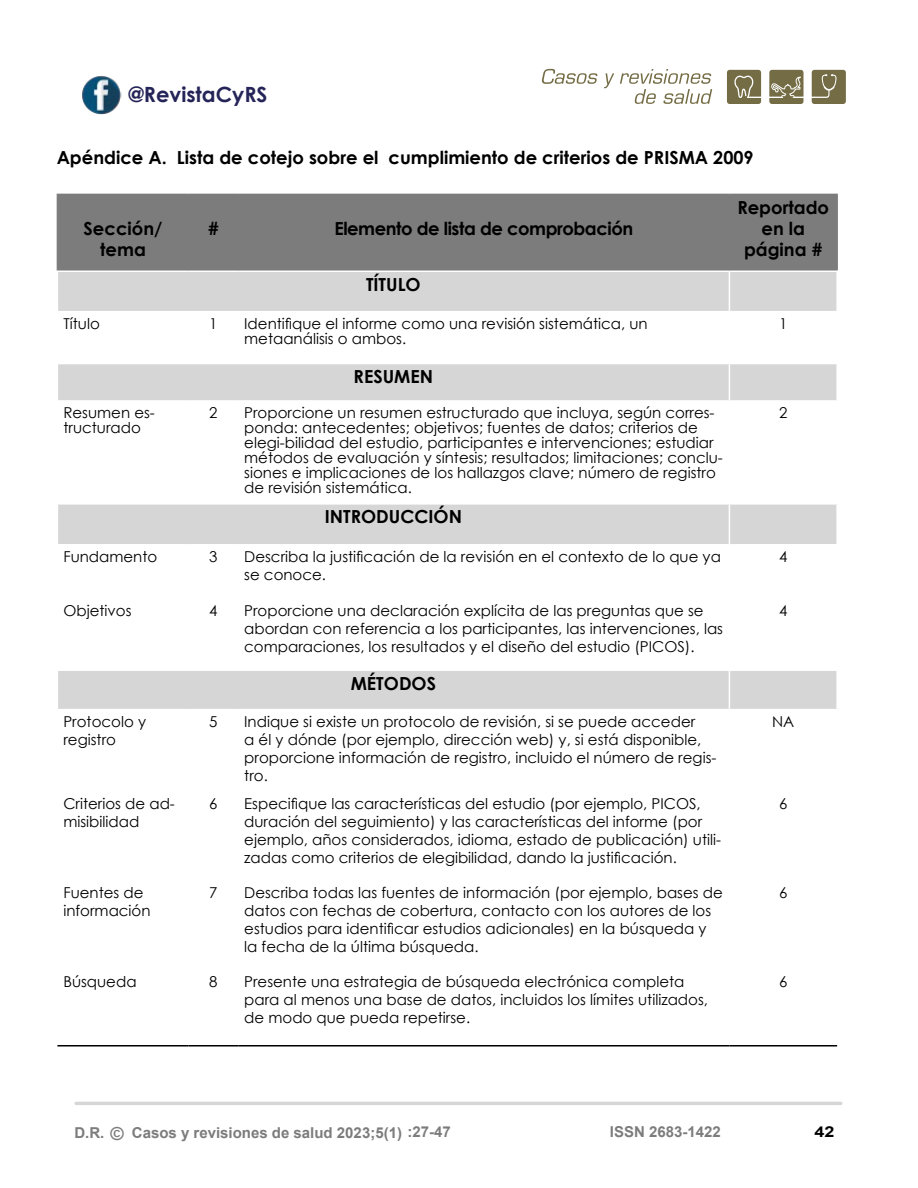
<style>
.page{position:relative;width:918px;height:1188px;background:#fff}
.page>*{position:absolute;margin:0;border:0;box-sizing:border-box;transform-origin:0 0}
.t1{font:700 21px "Century Gothic";color:#252458}
.t2{font:700 18px/21px "Century Gothic";color:#000;text-align:center}
.t3{font:700 18px "Century Gothic";letter-spacing:-.025em;color:#000}
.t4{font:15px/18px "Century Gothic";color:#000}
.t5{font:700 15px "Arial";color:#7c7c7c}
.t6{font:700 15px "Arial";color:#000;scale:1.2 1}
.s1{font-size:18px}
</style>
<div class="page">
<hr style="left:74px;top:1102px;width:768px;height:3px;background:#d6d6d6;border-radius:2px">
<svg style="left:541px;top:69px;width:57px;height:15px"></svg>
<svg style="left:604px;top:73px;width:10px;height:15px"></svg>
<svg style="left:620px;top:69px;width:92px;height:35px"></svg>
<svg style="left:812px;top:70px;width:34px;height:34px"></svg>
<svg style="left:769px;top:70px;width:34px;height:34px"></svg>
<svg style="left:727px;top:70px;width:34px;height:34px"></svg>
<div style="left:58px;top:195px;width:778px;height:76px;background:#7c7c7c"></div>
<div style="left:58px;top:272px;width:778px;height:39px;background:#d6d6d6"></div>
<svg style="left:58px;top:364px;width:778px;height:345px"></svg>
<hr style="left:57px;top:1045px;width:132px;height:2px;background:#000">
<hr style="left:189px;top:1045px;width:49px;height:2px;background:#000">
<hr style="left:238px;top:1045px;width:491px;height:2px;background:#000">
<hr style="left:729px;top:1045px;width:108px;height:2px;background:#000">
<hr style="left:57px;top:194px;width:132px;height:1px;background:#7c7c7c">
<hr style="left:57px;top:195px;width:1px;height:76px;background:#7c7c7c">
<hr style="left:189px;top:194px;width:49px;height:1px;background:#7c7c7c">
<hr style="left:188px;top:195px;width:1px;height:76px;background:#7c7c7c">
<hr style="left:238px;top:194px;width:491px;height:1px;background:#7c7c7c">
<hr style="left:238px;top:195px;width:1px;height:76px;background:#7c7c7c">
<hr style="left:729px;top:194px;width:109px;height:1px;background:#7c7c7c">
<hr style="left:729px;top:195px;width:1px;height:76px;background:#7c7c7c">
<hr style="left:836px;top:195px;width:2px;height:76px;background:#7c7c7c">
<hr style="left:729px;top:272px;width:1px;height:39px;background:#fff">
<hr style="left:729px;top:364px;width:1px;height:36px;background:#fff">
<hr style="left:57px;top:400px;width:132px;height:2px;background:#fff">
<hr style="left:189px;top:400px;width:49px;height:2px;background:#fff">
<hr style="left:188px;top:402px;width:1px;height:101px;background:#fff">
<hr style="left:238px;top:400px;width:491px;height:2px;background:#fff">
<hr style="left:238px;top:402px;width:1px;height:101px;background:#fff">
<hr style="left:729px;top:400px;width:109px;height:2px;background:#fff">
<hr style="left:729px;top:402px;width:1px;height:101px;background:#fff">
<hr style="left:57px;top:503px;width:132px;height:2px;background:#fff">
<hr style="left:189px;top:503px;width:49px;height:2px;background:#fff">
<hr style="left:238px;top:503px;width:491px;height:2px;background:#fff">
<hr style="left:729px;top:503px;width:109px;height:2px;background:#fff">
<hr style="left:729px;top:505px;width:1px;height:39px;background:#fff">
<hr style="left:57px;top:544px;width:132px;height:2px;background:#fff">
<hr style="left:189px;top:544px;width:49px;height:2px;background:#fff">
<hr style="left:188px;top:546px;width:1px;height:52px;background:#fff">
<hr style="left:238px;top:544px;width:491px;height:2px;background:#fff">
<hr style="left:238px;top:546px;width:1px;height:52px;background:#fff">
<hr style="left:729px;top:544px;width:109px;height:2px;background:#fff">
<hr style="left:729px;top:546px;width:1px;height:52px;background:#fff">
<hr style="left:57px;top:598px;width:132px;height:2px;background:#fff">
<hr style="left:189px;top:598px;width:49px;height:2px;background:#fff">
<hr style="left:188px;top:600px;width:1px;height:69px;background:#fff">
<hr style="left:238px;top:598px;width:491px;height:2px;background:#fff">
<hr style="left:238px;top:600px;width:1px;height:69px;background:#fff">
<hr style="left:729px;top:598px;width:109px;height:2px;background:#fff">
<hr style="left:729px;top:600px;width:1px;height:69px;background:#fff">
<hr style="left:57px;top:669px;width:132px;height:2px;background:#fff">
<hr style="left:189px;top:669px;width:49px;height:2px;background:#fff">
<hr style="left:238px;top:669px;width:491px;height:2px;background:#fff">
<hr style="left:729px;top:669px;width:109px;height:2px;background:#fff">
<hr style="left:729px;top:671px;width:1px;height:38px;background:#fff">
<img style="left:82px;top:75px;width:39px;height:40px;border-radius:20px">
<h1 class="t1" style="left:128px;top:78px;width:141px">@RevistaCyRS</h1>
<p class="t2" style="left:57px;top:147px;width:698px">Apéndice A. Lista de cotejo sobre el cumplimiento de criterios de PRISMA 2009</p>
<p class="t2" style="left:84px;top:217px;width:80px">Sección/ tema</p>
<p class="t2" style="left:208px;top:217px;width:12px">#</p>
<p class="t3" style="left:334px;top:215px;width:300px">Elemento de lista de comprobación</p>
<p class="t2" style="left:366px;top:273px;width:56px">TÍTULO</p>
<p class="t2" style="left:737px;top:196px;width:93px">Reportado en la página #</p>
<p class="t4" style="left:63px;top:314px;width:38px">Título</p>
<p class="t4" style="left:209px;top:314px;width:10px">1</p>
<p class="t4" style="left:244px;top:316px;width:405px;line-height:15px">Identifique el informe como una revisión sistemática, un metaanálisis o ambos.</p>
<p class="t4" style="left:779px;top:314px;width:10px">1</p>
<p class="t2" style="left:354px;top:365px;width:81px">RESUMEN</p>
<p class="t4" style="left:63px;top:405px;width:93px;line-height:15px">Resumen es&shy;tructurado</p>
<p class="t4" style="left:209px;top:404px;width:10px">2</p>
<p class="t4" style="left:244px;top:405px;width:480px;line-height:15px">Proporcione un resumen estructurado que incluya, según corres&shy;ponda: antecedentes; objetivos; fuentes de datos; criterios de elegi-bilidad del estudio, participantes e intervenciones; estudiar métodos de evaluación y síntesis; resultados; limitaciones; conclu&shy;siones e implicaciones de los hallazgos clave; número de registro de revisión sistemática.</p>
<p class="t4" style="left:779px;top:404px;width:10px">2</p>
<p class="t2" style="left:325px;top:506px;width:139px">INTRODUCCIÓN</p>
<p class="t4" style="left:63px;top:547px;width:95px">Fundamento</p>
<p class="t4" style="left:209px;top:547px;width:10px">3</p>
<p class="t4" style="left:244px;top:547px;width:478px">Describa la justificación de la revisión en el contexto de lo que ya se conoce.</p>
<p class="t4" style="left:779px;top:547px;width:10px">4</p>
<p class="t4" style="left:63px;top:601px;width:70px">Objetivos</p>
<p class="t4" style="left:209px;top:601px;width:10px">4</p>
<p class="t4" style="left:244px;top:601px;width:480px">Proporcione una declaración explícita de las preguntas que se abordan con referencia a los participantes, las intervenciones, las comparaciones, los resultados y el diseño del estudio (PICOS).</p>
<p class="t4" style="left:779px;top:601px;width:10px">4</p>
<p class="t2" style="left:351px;top:672px;width:87px">MÉTODOS</p>
<p class="t4" style="left:63px;top:712px;width:84px">Protocolo y registro</p>
<p class="t4" style="left:209px;top:712px;width:10px">5</p>
<p class="t4" style="left:244px;top:712px;width:474px">Indique si existe un protocolo de revisión, si se puede acceder<br>a él y dónde (por ejemplo, dirección web) y, si está disponible, proporcione información de registro, incluido el número de regis&shy;tro.</p>
<p class="t4" style="left:772px;top:712px;width:24px">NA</p>
<p class="t4" style="left:63px;top:794px;width:113px">Criterios de ad&shy;misibilidad</p>
<p class="t4" style="left:209px;top:794px;width:10px">6</p>
<p class="t4" style="left:244px;top:794px;width:478px">Especifique las características del estudio (por ejemplo, PICOS, duración del seguimiento) y las características del informe (por ejemplo, años considerados, idioma, estado de publicación) utili&shy;zadas como criterios de elegibilidad, dando la justificación.</p>
<p class="t4" style="left:779px;top:794px;width:10px">6</p>
<p class="t4" style="left:63px;top:883px;width:89px">Fuentes de información</p>
<p class="t4" style="left:209px;top:883px;width:10px">7</p>
<p class="t4" style="left:244px;top:883px;width:480px">Describa todas las fuentes de información (por ejemplo, bases de datos con fechas de cobertura, contacto con los autores de los estudios para identificar estudios adicionales) en la búsqueda y la fecha de la última búsqueda.</p>
<p class="t4" style="left:779px;top:883px;width:10px">6</p>
<p class="t4" style="left:63px;top:973px;width:75px">Búsqueda</p>
<p class="t4" style="left:209px;top:973px;width:10px">8</p>
<p class="t4" style="left:244px;top:973px;width:465px">Presente una estrategia de búsqueda electrónica completa para al menos una base de datos, incluidos los límites utilizados, de modo que pueda repetirse.</p>
<p class="t4" style="left:779px;top:973px;width:10px">6</p>
<p class="t5" style="left:74px;top:1123px;width:378px">D.R. <span class="s1">©</span> Casos y revisiones de salud 2023;5(1) :27-47</p>
<p class="t5" style="left:610px;top:1122px;width:112px">ISSN 2683-1422</p>
<p class="t6" style="left:814px;top:1122px;width:18px">42</p>
</div>
